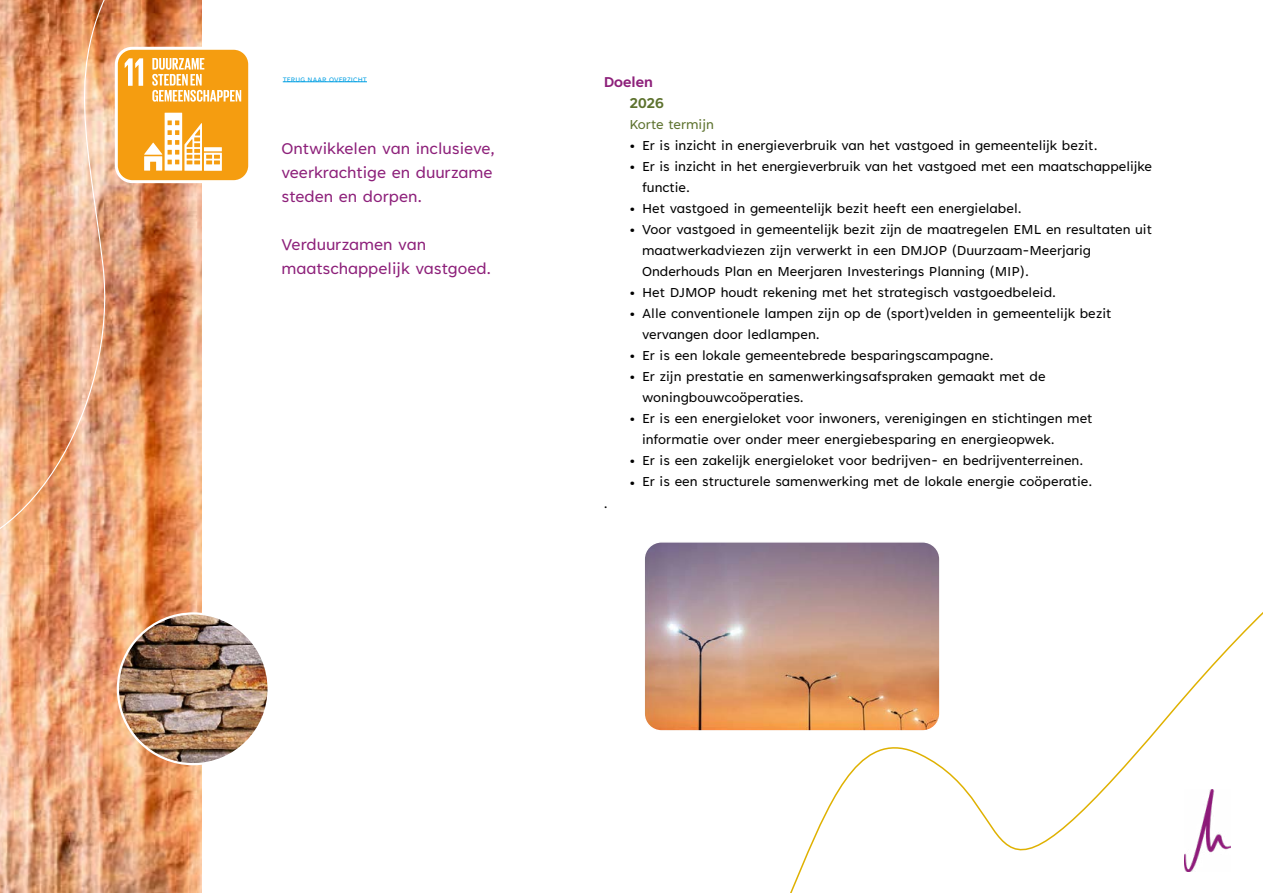
<style>
.page{position:relative;width:1263px;height:893px;background:#fff}
.page>*{position:absolute;margin:0;border:0;box-sizing:border-box;transform-origin:0 0}
.t1{font:18px/24px "Tenorite";color:#8d207a}
.t2{font:700 16.5px "Tenorite";color:#8d207a}
.t3{font:700 16.5px "Tenorite";color:#5d722e}
.t4{font:15px "Tenorite";color:#000}
.t5{font:15px "Tenorite";color:#5d722e}
.t6{font:7.5px "Tenorite";letter-spacing:.01em;color:#009fe3}
.s1{font-weight:700;font-size:22.5px}
</style>
<div class="page">
<img style="left:0;top:573px;width:202px;height:320px">
<hr style="left:283px;top:82px;width:84px;height:1px;background:#009fe3">
<svg style="left:0;top:0;width:295px;height:573px"></svg>
<svg style="left:116px;top:48px;width:134px;height:134px"></svg>
<div style="left:115px;top:47px;width:136px;height:136px;border:3px solid #fff;border-radius:16px"></div>
<img style="left:118px;top:613px;width:149px;height:151px">
<svg style="left:645px;top:542px;width:618px;height:351px"></svg>
<p class="t6" style="left:283px;top:75px;width:86px">TERUG NAAR OVERZICHT</p>
<p class="t1" style="left:281px;top:137px;width:215px">Ontwikkelen van inclusieve, veerkrachtige en duurzame steden en dorpen.</p>
<p class="t1" style="left:281px;top:233px;width:211px">Verduurzamen van maatschappelijk vastgoed.</p>
<p class="t2" style="left:604px;top:74px;width:51px">Doelen</p>
<p class="t3" style="left:629px;top:95px;width:36px">2026</p>
<p class="t5" style="left:629px;top:117px;width:86px">Korte termijn</p>
<p class="t4" style="left:629px;top:138px;width:470px"><span class="s1">·</span> Er is inzicht in energieverbruik van het vastgoed in gemeentelijk bezit.</p>
<p class="t4" style="left:629px;top:159px;width:524px"><span class="s1">·</span> Er is inzicht in het energieverbruik van het vastgoed met een maatschappelijke</p>
<p class="t4" style="left:642px;top:180px;width:49px">functie.</p>
<p class="t4" style="left:629px;top:201px;width:394px"><span class="s1">·</span> Het vastgoed in gemeentelijk bezit heeft een energielabel.</p>
<p class="t4" style="left:629px;top:222px;width:524px"><span class="s1">·</span> Voor vastgoed in gemeentelijk bezit zijn de maatregelen EML en resultaten uit</p>
<p class="t4" style="left:642px;top:243px;width:450px">maatwerkadviezen zijn verwerkt in een DMJOP (Duurzaam-Meerjarig</p>
<p class="t4" style="left:642px;top:264px;width:388px">Onderhouds Plan en Meerjaren Investerings Planning (MIP).</p>
<p class="t4" style="left:629px;top:285px;width:428px"><span class="s1">·</span> Het DJMOP houdt rekening met het strategisch vastgoedbeleid.</p>
<p class="t4" style="left:629px;top:306px;width:483px"><span class="s1">·</span> Alle conventionele lampen zijn op de (sport)velden in gemeentelijk bezit</p>
<p class="t4" style="left:642px;top:327px;width:179px">vervangen door ledlampen.</p>
<p class="t4" style="left:629px;top:348px;width:366px"><span class="s1">·</span> Er is een lokale gemeentebrede besparingscampagne.</p>
<p class="t4" style="left:629px;top:369px;width:418px"><span class="s1">·</span> Er zijn prestatie en samenwerkingsafspraken gemaakt met de</p>
<p class="t4" style="left:642px;top:390px;width:163px">woningbouwcoöperaties.</p>
<p class="t4" style="left:629px;top:411px;width:465px"><span class="s1">·</span> Er is een energieloket voor inwoners, verenigingen en stichtingen met</p>
<p class="t4" style="left:642px;top:432px;width:414px">informatie over onder meer energiebesparing en energieopwek.</p>
<p class="t4" style="left:629px;top:453px;width:455px"><span class="s1">·</span> Er is een zakelijk energieloket voor bedrijven- en bedrijventerreinen.</p>
<p class="t4" style="left:629px;top:474px;width:465px"><span class="s1">·</span> Er is een structurele samenwerking met de lokale energie coöperatie.</p>
<p class="t4" style="left:604px;top:495px;width:5px">.</p>
</div>
